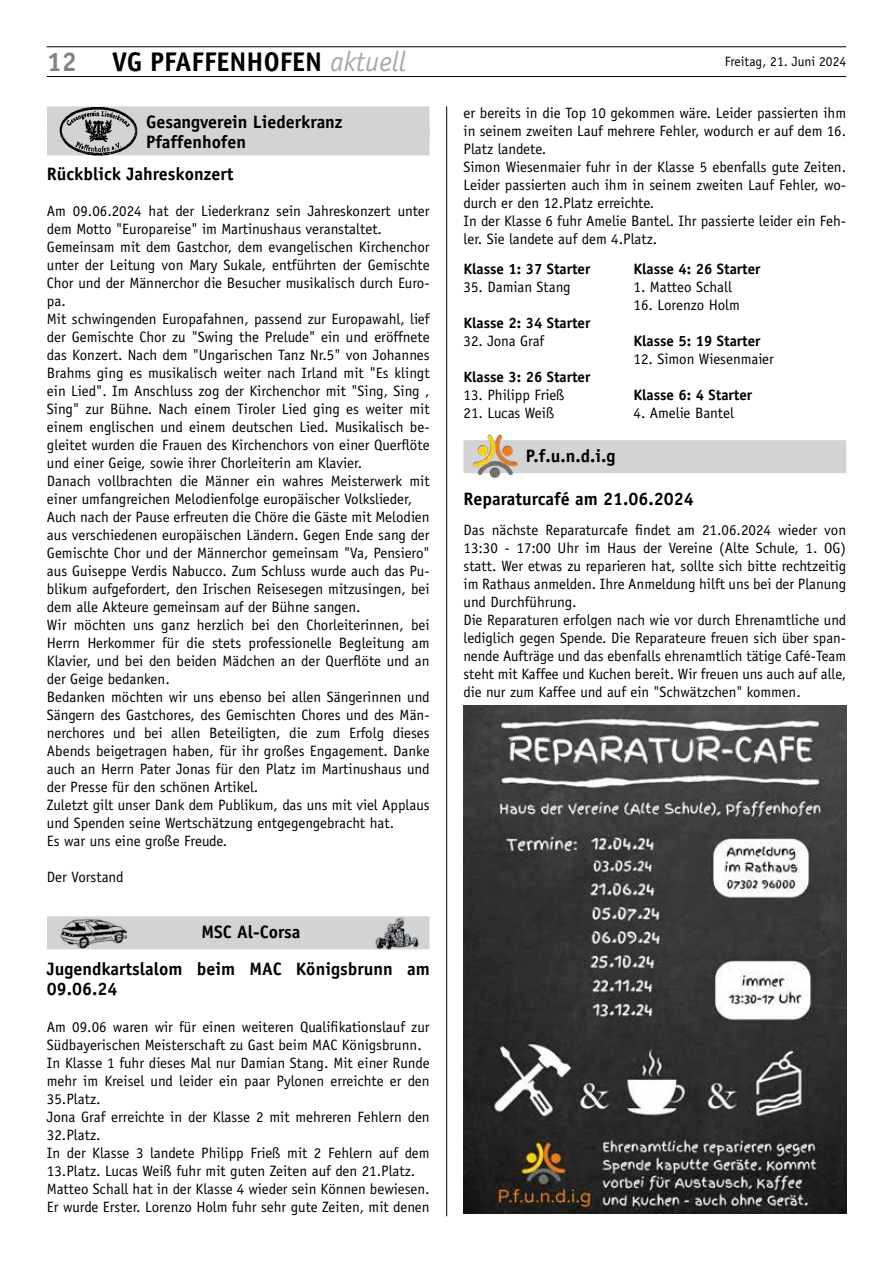
<style>
.page{position:relative;width:893px;height:1263px;background:#fff}
.page>*{position:absolute;margin:0;border:0;box-sizing:border-box;transform-origin:0 0}
.t1{font:700 27px "Officina Sans";color:#000}
.t2{font:700 27px "Officina Sans";color:#808285}
.t3{font:700 18px/19.5px "Officina Sans";color:#000}
.t4{font:15px/18px "Officina Sans";color:#000}
.t5{font:700 15px "Officina Sans";color:#000}
.t6{font:13.5px "Officina Sans";color:#000}
.s1{font-weight:400;font-style:italic;font-size:28.35px;color:#a7a9ac}
</style>
<div class="page">
<hr style="left:47px;top:76px;width:799px;height:1px;background:#000">
<hr style="left:47px;top:47px;width:799px;height:1px;background:#000">
<hr style="left:446px;top:106px;width:1px;height:1110px;background:#000">
<div style="left:463px;top:440px;width:383px;height:33px;background:#d1d3d4"></div>
<img style="left:473px;top:434px;width:44px;height:44px">
<img style="left:463px;top:705px;width:383px;height:508px">
<div style="left:47px;top:106px;width:382px;height:33px;background:#d1d3d4"></div>
<div style="left:47px;top:125px;width:382px;height:30px;background:#d1d3d4"></div>
<img style="left:60px;top:107px;width:77px;height:48px">
<div style="left:47px;top:916px;width:382px;height:33px;background:#d1d3d4"></div>
<img style="left:60px;top:916px;width:66px;height:33px">
<img style="left:375px;top:916px;width:44px;height:33px">
<h1 class="t2" style="left:47px;top:45px;width:32px">12</h1>
<h1 class="t1" style="left:112px;top:45px;width:295px">VG PFAFFENHOFEN <span class="s1">aktuell</span></h1>
<p class="t6" style="left:725px;top:53px;width:123px">Freitag, 21. Juni 2024</p>
<p class="t4" style="left:463px;top:104px;width:384px">er bereits in die Top 10 gekommen wäre. Leider passierten ihm in seinem zweiten Lauf mehrere Fehler, wodurch er auf dem 16.<br>Platz landete.<br>Simon Wiesenmaier fuhr in der Klasse 5 ebenfalls gute Zeiten.<br>Leider passierten auch ihm in seinem zweiten Lauf Fehler, wo&shy;durch er den 12.Platz erreichte.<br>In der Klasse 6 fuhr Amelie Bantel. Ihr passierte leider ein Feh&shy;ler. Sie landete auf dem 4.Platz.</p>
<p class="t5" style="left:463px;top:259px;width:128px">Klasse 1: 37 Starter</p>
<p class="t5" style="left:634px;top:259px;width:128px">Klasse 4: 26 Starter</p>
<p class="t4" style="left:463px;top:278px;width:109px">35. Damian Stang</p>
<p class="t4" style="left:634px;top:278px;width:100px">1. Matteo Schall</p>
<p class="t4" style="left:634px;top:296px;width:108px">16. Lorenzo Holm</p>
<p class="t5" style="left:463px;top:313px;width:128px">Klasse 2: 34 Starter</p>
<p class="t4" style="left:463px;top:332px;width:82px">32. Jona Graf</p>
<p class="t5" style="left:634px;top:331px;width:128px">Klasse 5: 19 Starter</p>
<p class="t4" style="left:634px;top:350px;width:142px">12. Simon Wiesenmaier</p>
<p class="t5" style="left:463px;top:367px;width:128px">Klasse 3: 26 Starter</p>
<p class="t4" style="left:463px;top:386px;width:103px">13. Philipp Frieß</p>
<p class="t5" style="left:634px;top:385px;width:120px">Klasse 6: 4 Starter</p>
<p class="t4" style="left:463px;top:404px;width:92px">21. Lucas Weiß</p>
<p class="t4" style="left:634px;top:404px;width:102px">4. Amelie Bantel</p>
<p class="t3" style="left:526px;top:446px;width:91px">P.f.u.n.d.i.g</p>
<p class="t3" style="left:463px;top:489px;width:232px">Reparaturcafé am 21.06.2024</p>
<p class="t4" style="left:463px;top:521px;width:384px">Das nächste Reparaturcafe findet am 21.06.2024 wieder von 13:30 - 17:00 Uhr im Haus der Vereine (Alte Schule, 1. OG) statt. Wer etwas zu reparieren hat, sollte sich bitte rechtzeitig im Rathaus anmelden. Ihre Anmeldung hilft uns bei der Planung und Durchführung.<br>Die Reparaturen erfolgen nach wie vor durch Ehrenamtliche und lediglich gegen Spende. Die Reparateure freuen sich über span&shy;nende Aufträge und das ebenfalls ehrenamtlich tätige Café-Team steht mit Kaffee und Kuchen bereit. Wir freuen uns auch auf alle, die nur zum Kaffee und auf ein "Schwätzchen" kommen.</p>
<p class="t3" style="left:146px;top:112px;width:198px">Gesangverein Liederkranz<br>Pfaffenhofen</p>
<p class="t3" style="left:47px;top:164px;width:188px">Rückblick Jahreskonzert</p>
<p class="t4" style="left:47px;top:202px;width:384px">Am 09.06.2024 hat der Liederkranz sein Jahreskonzert unter dem Motto "Europareise" im Martinushaus veranstaltet.<br>Gemeinsam mit dem Gastchor, dem evangelischen Kirchenchor unter der Leitung von Mary Sukale, entführten der Gemischte Chor und der Männerchor die Besucher musikalisch durch Euro&shy;pa.<br>Mit schwingenden Europafahnen, passend zur Europawahl, lief der Gemischte Chor zu "Swing the Prelude" ein und eröffnete das Konzert. Nach dem "Ungarischen Tanz Nr.5" von Johannes Brahms ging es musikalisch weiter nach Irland mit "Es klingt ein Lied". Im Anschluss zog der Kirchenchor mit "Sing, Sing , Sing" zur Bühne. Nach einem Tiroler Lied ging es weiter mit einem englischen und einem deutschen Lied. Musikalisch be&shy;gleitet wurden die Frauen des Kirchenchors von einer Querflöte und einer Geige, sowie ihrer Chorleiterin am Klavier.<br>Danach vollbrachten die Männer ein wahres Meisterwerk mit einer umfangreichen Melodienfolge europäischer Volkslieder, Auch nach der Pause erfreuten die Chöre die Gäste mit Melodien aus verschiedenen europäischen Ländern. Gegen Ende sang der Gemischte Chor und der Männerchor gemeinsam "Va, Pensiero" aus Guiseppe Verdis Nabucco. Zum Schluss wurde auch das Pu&shy;blikum aufgefordert, den Irischen Reisesegen mitzusingen, bei dem alle Akteure gemeinsam auf der Bühne sangen.<br>Wir möchten uns ganz herzlich bei den Chorleiterinnen, bei Herrn Herkommer für die stets professionelle Begleitung am Klavier, und bei den beiden Mädchen an der Querflöte und an der Geige bedanken.<br>Bedanken möchten wir uns ebenso bei allen Sängerinnen und Sängern des Gastchores, des Gemischten Chores und des Män&shy;nerchores und bei allen Beteiligten, die zum Erfolg dieses Abends beigetragen haben, für ihr großes Engagement. Danke auch an Herrn Pater Jonas für den Platz im Martinushaus und der Presse für den schönen Artikel.<br>Zuletzt gilt unser Dank dem Publikum, das uns mit viel Applaus und Spenden seine Wertschätzung entgegengebracht hat.<br>Es war uns eine große Freude.</p>
<p class="t4" style="left:47px;top:868px;width:78px">Der Vorstand</p>
<p class="t3" style="left:47px;top:913px;width:384px;line-height:37px;text-indent:154px">MSC Al-Corsa<br>Jugendkartslalom beim MAC Königsbrunn am</p>
<p class="t3" style="left:47px;top:979px;width:72px">09.06.24</p>
<p class="t4" style="left:47px;top:1018px;width:384px">Am 09.06 waren wir für einen weiteren Qualifikationslauf zur Südbayerischen Meisterschaft zu Gast beim MAC Königsbrunn.<br>In Klasse 1 fuhr dieses Mal nur Damian Stang. Mit einer Runde mehr im Kreisel und leider ein paar Pylonen erreichte er den 35.Platz.<br>Jona Graf erreichte in der Klasse 2 mit mehreren Fehlern den 32.Platz.<br>In der Klasse 3 landete Philipp Frieß mit 2 Fehlern auf dem 13.Platz. Lucas Weiß fuhr mit guten Zeiten auf den 21.Platz.<br>Matteo Schall hat in der Klasse 4 wieder sein Können bewiesen.<br>Er wurde Erster. Lorenzo Holm fuhr sehr gute Zeiten, mit denen</p>
</div>
